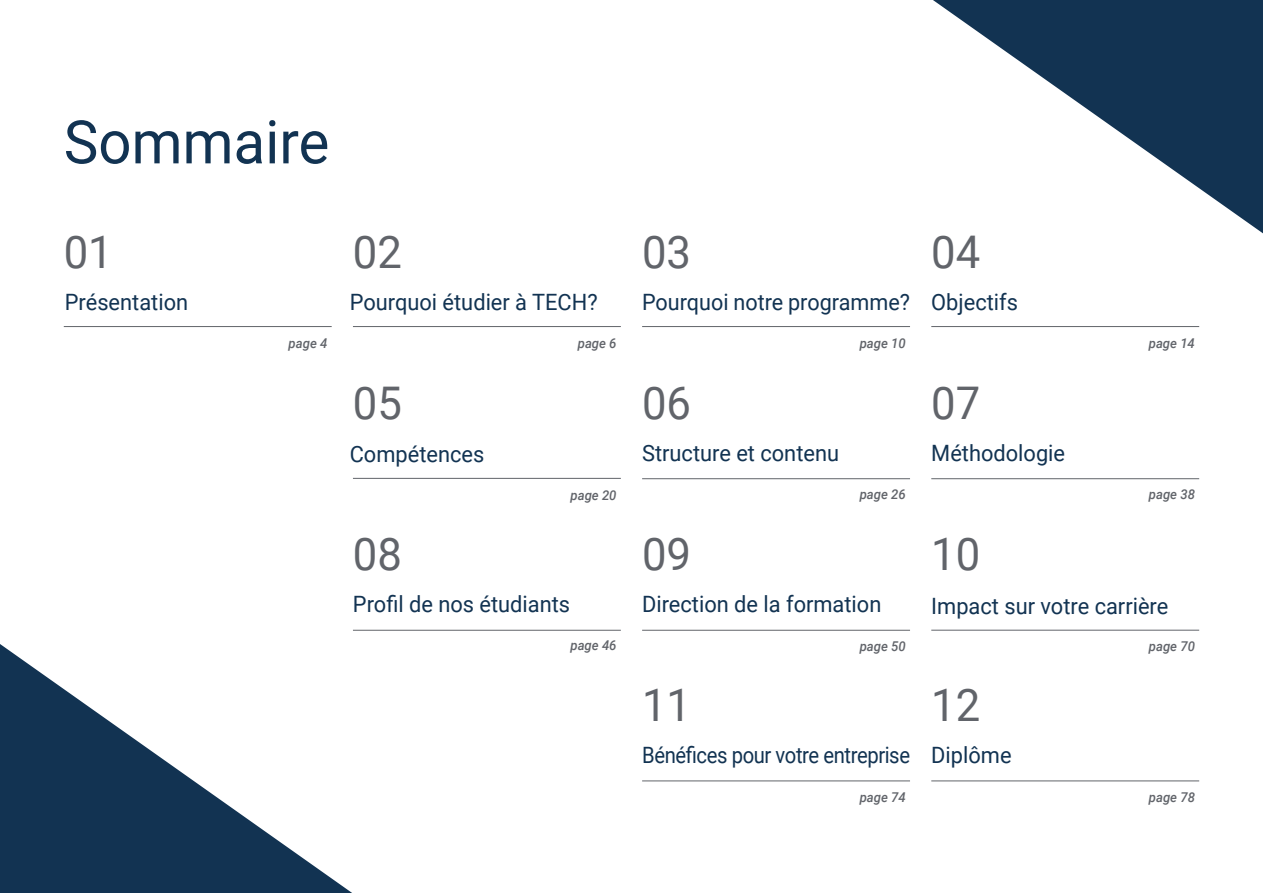
<style>
.page{position:relative;width:1263px;height:893px;background:#fff}
.page>*{position:absolute;margin:0;border:0;box-sizing:border-box;transform-origin:0 0}
.t1{font:60px "Roboto";color:#123352}
.t2{font:45px "Roboto";color:#61646a}
.t3{font:22.5px "Roboto";color:#123352}
.t4{font:22.5px "Roboto";letter-spacing:-.02em;color:#123352;scale:.9 1}
.t5{font:22.5px "Roboto";color:#123352;scale:.96 1}
.t6{font:italic 500 13.5px "Roboto";color:#61646a}
</style>
<div class="page">
<hr style="left:64px;top:326px;width:268px;height:1px;background:#61646a">
<hr style="left:642px;top:478px;width:268px;height:1px;background:#61646a">
<hr style="left:642px;top:630px;width:268px;height:1px;background:#61646a">
<hr style="left:353px;top:326px;width:268px;height:1px;background:#61646a">
<hr style="left:353px;top:478px;width:268px;height:1px;background:#61646a">
<hr style="left:931px;top:478px;width:268px;height:1px;background:#61646a">
<hr style="left:931px;top:630px;width:268px;height:1px;background:#61646a">
<hr style="left:642px;top:780px;width:268px;height:1px;background:#61646a">
<hr style="left:931px;top:780px;width:268px;height:1px;background:#61646a">
<hr style="left:642px;top:326px;width:268px;height:1px;background:#61646a">
<hr style="left:353px;top:630px;width:268px;height:1px;background:#61646a">
<hr style="left:931px;top:326px;width:268px;height:1px;background:#61646a">
<svg style="left:0;top:644px;width:352px;height:249px"></svg>
<svg style="left:933px;top:0;width:330px;height:233px"></svg>
<h1 class="t1" style="left:64px;top:100px;width:267px">Sommaire</h1>
<h2 class="t2" style="left:64px;top:220px;width:51px">01</h2>
<p class="t3" style="left:65px;top:286px;width:125px">Présentation</p>
<p class="t6" style="left:289px;top:333px;width:40px">page 4</p>
<h2 class="t2" style="left:353px;top:220px;width:51px">02</h2>
<h2 class="t2" style="left:642px;top:220px;width:51px">03</h2>
<h2 class="t2" style="left:931px;top:220px;width:51px">04</h2>
<p class="t3" style="left:350px;top:286px;width:249px">Pourquoi étudier à TECH?</p>
<p class="t5" style="left:642px;top:286px;width:280px">Pourquoi notre programme?</p>
<p class="t3" style="left:931px;top:286px;width:88px">Objectifs</p>
<p class="t6" style="left:578px;top:333px;width:40px">page 6</p>
<p class="t6" style="left:860px;top:333px;width:48px">page 10</p>
<p class="t6" style="left:1149px;top:333px;width:48px">page 14</p>
<h2 class="t2" style="left:353px;top:372px;width:51px">05</h2>
<h2 class="t2" style="left:642px;top:371px;width:51px">06</h2>
<h2 class="t2" style="left:931px;top:371px;width:51px">07</h2>
<p class="t3" style="left:350px;top:438px;width:136px">Compétences</p>
<p class="t3" style="left:642px;top:437px;width:198px">Structure et contenu</p>
<p class="t3" style="left:931px;top:437px;width:135px">Méthodologie</p>
<h2 class="t2" style="left:353px;top:523px;width:51px">08</h2>
<p class="t6" style="left:570px;top:485px;width:48px">page 20</p>
<p class="t6" style="left:1149px;top:485px;width:48px">page 38</p>
<p class="t6" style="left:860px;top:484px;width:48px">page 26</p>
<h2 class="t2" style="left:642px;top:523px;width:51px">09</h2>
<h2 class="t2" style="left:931px;top:523px;width:51px">10</h2>
<p class="t3" style="left:353px;top:589px;width:219px">Profil de nos étudiants</p>
<p class="t6" style="left:570px;top:636px;width:48px">page 46</p>
<p class="t3" style="left:642px;top:588px;width:241px">Direction de la formation</p>
<p class="t3" style="left:931px;top:590px;width:239px">Impact sur votre carrière</p>
<p class="t6" style="left:860px;top:637px;width:48px">page 50</p>
<p class="t6" style="left:1149px;top:637px;width:48px">page 70</p>
<h2 class="t2" style="left:642px;top:674px;width:51px">11</h2>
<h2 class="t2" style="left:931px;top:674px;width:51px">12</h2>
<p class="t4" style="left:642px;top:739px;width:299px">Bénéfices pour votre entreprise</p>
<p class="t3" style="left:931px;top:739px;width:82px">Diplôme</p>
<p class="t6" style="left:860px;top:788px;width:48px">page 74</p>
<p class="t6" style="left:1149px;top:788px;width:48px">page 78</p>
</div>
